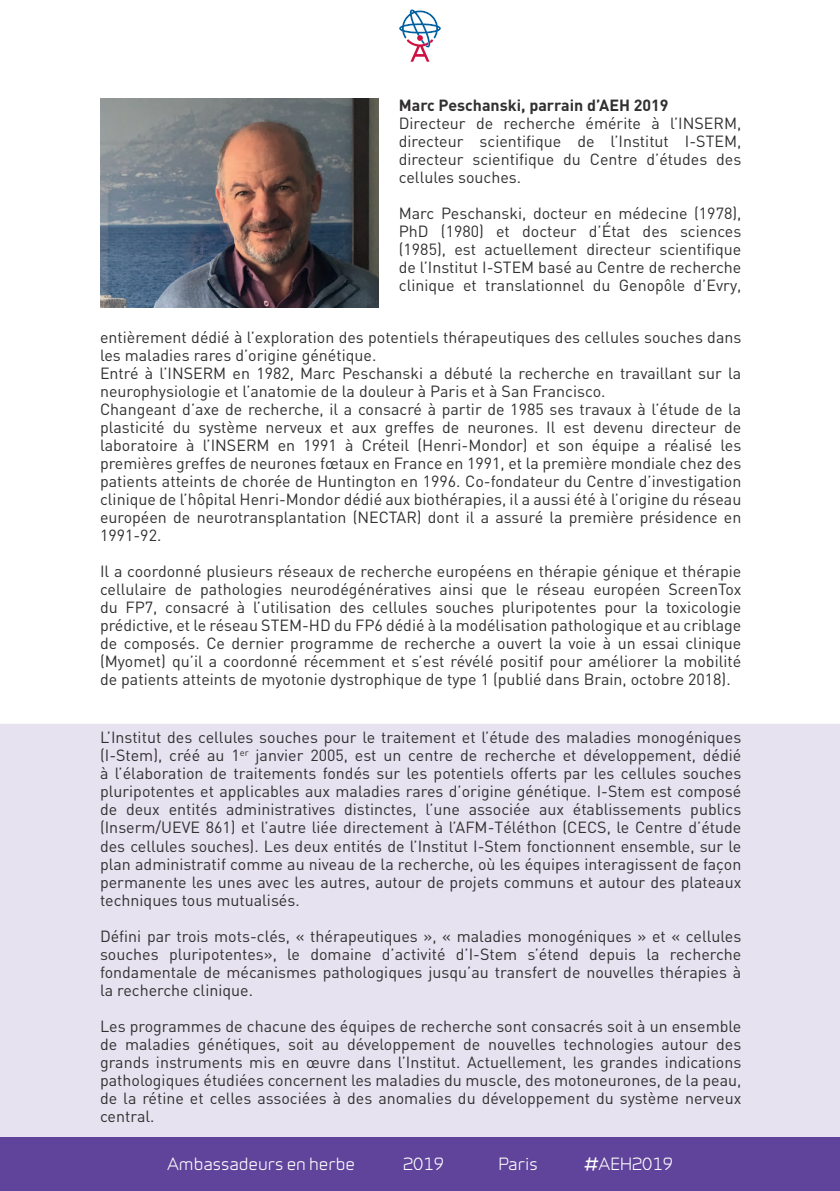
<style>
.page{position:relative;width:840px;height:1191px;background:#fff}
.page>*{position:absolute;margin:0;border:0;box-sizing:border-box;transform-origin:0 0}
.t1{font:16px/18px "DIN";color:#312f30;text-align:justify}
.t2{font:16px "Infinity T Medium";color:#fff}
.t3{font:700 16px "DIN";color:#312f30}
.s1{font-size:24px}
</style>
<div class="page">
<svg style="left:399px;top:9px;width:42px;height:53px"></svg>
<div style="left:0;top:1137px;width:839px;height:54px;background:#60439b"></div>
<div style="left:0;top:724px;width:839px;height:413px;background:#e7e2f0"></div>
<img style="left:100px;top:98px;width:279px;height:209px">
<p class="t3" style="left:398px;top:95px;width:271px">Marc Peschanski, parrain d’AEH 2019</p>
<p class="t1" style="left:398px;top:114px;width:344px">Directeur de recherche émérite à l’INSERM, directeur scientifique de l’Institut I-STEM, directeur scientifique du Centre d’études des cellules souches.</p>
<p class="t1" style="left:398px;top:204px;width:344px">Marc Peschanski, docteur en médecine (1978), PhD (1980) et docteur d’État des sciences (1985), est actuellement directeur scientifique de l’Institut I-STEM basé au Centre de recherche clinique et translationnel du Genopôle d’Evry,</p>
<p class="t1" style="left:100px;top:328px;width:642px;text-align:left">entièrement dédié à l’exploration des potentiels thérapeutiques des cellules souches dans les maladies rares d’origine génétique.<br>Entré à l’INSERM en 1982, Marc Peschanski a débuté la recherche en travaillant sur la neurophysiologie et l’anatomie de la douleur à Paris et à San Francisco.<br>Changeant d’axe de recherche, il a consacré à partir de 1985 ses travaux à l’étude de la plasticité du système nerveux et aux greffes de neurones. Il est devenu directeur de laboratoire à l’INSERM en 1991 à Créteil (Henri-Mondor) et son équipe a réalisé les premières greffes de neurones fœtaux en France en 1991, et la première mondiale chez des patients atteints de chorée de Huntington en 1996. Co-fondateur du Centre d’investigation clinique de l’hôpital Henri-Mondor dédié aux biothérapies, il a aussi été à l’origine du réseau européen de neurotransplantation (NECTAR) dont il a assuré la première présidence en 1991-92.</p>
<p class="t1" style="left:100px;top:562px;width:642px">Il a coordonné plusieurs réseaux de recherche européens en thérapie génique et thérapie cellulaire de pathologies neurodégénératives ainsi que le réseau européen ScreenTox du FP7, consacré à l’utilisation des cellules souches pluripotentes pour la toxicologie prédictive, et le réseau STEM-HD du FP6 dédié à la modélisation pathologique et au criblage de composés. Ce dernier programme de recherche a ouvert la voie à un essai clinique (Myomet) qu’il a coordonné récemment et s’est révélé positif pour améliorer la mobilité de patients atteints de myotonie dystrophique de type 1 (publié dans Brain, octobre 2018).</p>
<p class="t1" style="left:100px;top:728px;width:642px">L’Institut des cellules souches pour le traitement et l’étude des maladies monogéniques (I-Stem), créé au 1<sup>er</sup> janvier 2005, est un centre de recherche et développement, dédié à l’élaboration de traitements fondés sur les potentiels offerts par les cellules souches pluripotentes et applicables aux maladies rares d’origine génétique. I-Stem est composé de deux entités administratives distinctes, l’une associée aux établissements publics (Inserm/UEVE 861) et l’autre liée directement à l’AFM-Téléthon (CECS, le Centre d’étude des cellules souches). Les deux entités de l’Institut I-Stem fonctionnent ensemble, sur le plan administratif comme au niveau de la recherche, où les équipes interagissent de façon permanente les unes avec les autres, autour de projets communs et autour des plateaux techniques tous mutualisés.</p>
<p class="t1" style="left:100px;top:926px;width:642px">Défini par trois mots-clés, « thérapeutiques », « maladies monogéniques » et « cellules souches pluripotentes», le domaine d’activité d’I-Stem s’étend depuis la recherche fondamentale de mécanismes pathologiques jusqu’au transfert de nouvelles thérapies à la recherche clinique.</p>
<p class="t1" style="left:100px;top:1016px;width:642px">Les programmes de chacune des équipes de recherche sont consacrés soit à un ensemble de maladies génétiques, soit au développement de nouvelles technologies autour des grands instruments mis en œuvre dans l’Institut. Actuellement, les grandes indications pathologiques étudiées concernent les maladies du muscle, des motoneurones, de la peau, de la rétine et celles associées à des anomalies du développement du système nerveux central.</p>
<p class="t2" style="left:167px;top:1151px;width:189px">Ambassadeurs en herbe</p>
<p class="t2" style="left:403px;top:1151px;width:42px">2019</p>
<p class="t2" style="left:498px;top:1151px;width:41px">Paris</p>
<p class="t2" style="left:583px;top:1151px;width:90px"><span class="s1">#</span>AEH2019</p>
</div>
